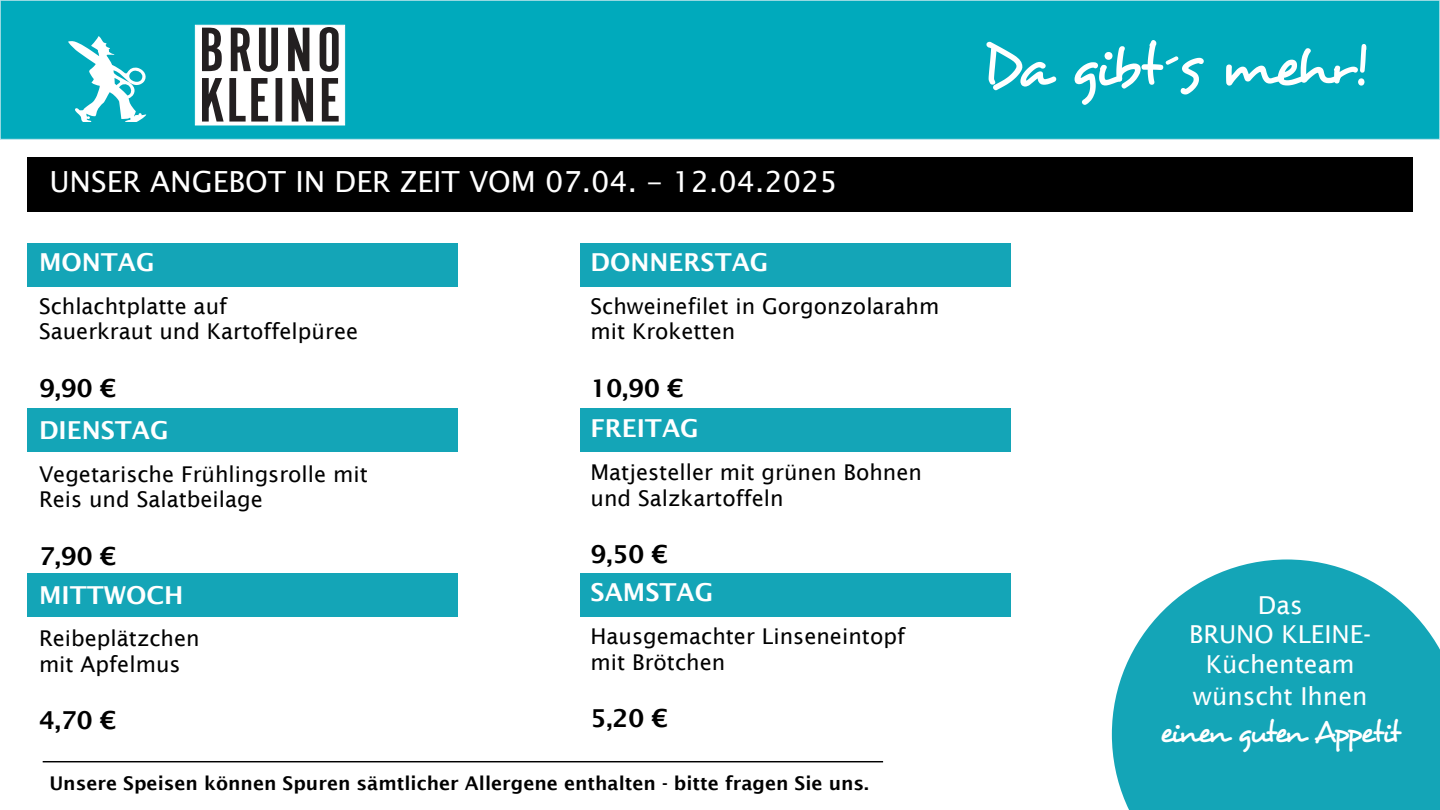
<style>
.page{position:relative;width:1440px;height:810px;background:#fff}
.page>*{position:absolute;margin:0;border:0;box-sizing:border-box;transform-origin:0 0}
.t1{font:59.25px "Desyrel";letter-spacing:-.08em;color:#fff}
.t2{font:30.6px "Desyrel";letter-spacing:-.09em;color:#fff}
.t3{font:29.1px "Lucida Sans Unicode";color:#fff}
.t4{font:600 24.75px "Lucida Sans";color:#fff}
.t5{font:24.75px/30.3px "Lucida Sans";color:#fff;text-align:center}
.t6{font:600 24.75px "Lucida Sans";color:#000}
.t7{font:21.75px "Lucida Sans";color:#000}
.t8{font:600 18.9px "Lucida Sans";color:#000}
</style>
<div class="page">
<svg style="left:1112px;top:559px;width:328px;height:251px;background:#34b1c0"></svg>
<hr style="left:43px;top:761px;width:840px;height:1px;background:#000">
<div style="left:27px;top:157px;width:1386px;height:55px;background:#000"></div>
<div style="left:27px;top:243px;width:430px;height:43px;background:#14a5b7"></div>
<div style="left:581px;top:243px;width:430px;height:43px;background:#14a5b7"></div>
<div style="left:27px;top:408px;width:430px;height:43px;background:#14a5b7"></div>
<div style="left:581px;top:408px;width:430px;height:43px;background:#14a5b7"></div>
<div style="left:27px;top:573px;width:430px;height:43px;background:#14a5b7"></div>
<div style="left:581px;top:573px;width:430px;height:43px;background:#14a5b7"></div>
<div style="left:0;top:0;width:1440px;height:139px;background:#00aabc"></div>
<div style="left:0;top:0;width:1440px;height:140px;border:1px solid #addfe7"></div>
<div style="left:195px;top:25px;width:150px;height:100px;background:#fff;border:1px solid #fff"></div>
<svg style="left:68px;top:36px;width:79px;height:86px"></svg>
<svg style="left:202px;top:78px;width:137px;height:44px"></svg>
<svg style="left:202px;top:28px;width:20px;height:43px"></svg>
<svg style="left:231px;top:28px;width:20px;height:43px"></svg>
<svg style="left:259px;top:28px;width:19px;height:44px"></svg>
<svg style="left:288px;top:28px;width:21px;height:43px"></svg>
<svg style="left:320px;top:27px;width:19px;height:45px"></svg>
<p class="t3" style="left:49px;top:159px;width:790px">UNSER ANGEBOT IN DER ZEIT VOM 07.04. - 12.04.2025</p>
<p class="t4" style="left:39px;top:248px;width:117px">MONTAG</p>
<p class="t7" style="left:39px;top:294px;width:190px">Schlachtplatte auf</p>
<p class="t7" style="left:39px;top:319px;width:321px">Sauerkraut und Kartoffelpüree</p>
<p class="t6" style="left:39px;top:374px;width:79px">9,90 €</p>
<p class="t4" style="left:39px;top:416px;width:131px">DIENSTAG</p>
<p class="t7" style="left:39px;top:461px;width:330px">Vegetarische Frühlingsrolle mit</p>
<p class="t7" style="left:39px;top:487px;width:225px">Reis und Salatbeilage</p>
<p class="t6" style="left:39px;top:542px;width:79px">7,90 €</p>
<p class="t4" style="left:39px;top:581px;width:146px">MITTWOCH</p>
<p class="t7" style="left:39px;top:626px;width:162px">Reibeplätzchen</p>
<p class="t7" style="left:39px;top:652px;width:143px">mit Apfelmus</p>
<p class="t6" style="left:39px;top:706px;width:79px">4,70 €</p>
<p class="t4" style="left:591px;top:248px;width:179px">DONNERSTAG</p>
<p class="t7" style="left:591px;top:294px;width:350px">Schweinefilet in Gorgonzolarahm</p>
<p class="t7" style="left:591px;top:319px;width:146px">mit Kroketten</p>
<p class="t6" style="left:591px;top:374px;width:95px">10,90 €</p>
<p class="t4" style="left:591px;top:414px;width:110px">FREITAG</p>
<p class="t7" style="left:591px;top:460px;width:333px">Matjesteller mit grünen Bohnen</p>
<p class="t7" style="left:591px;top:485px;width:195px">und Salzkartoffeln</p>
<p class="t6" style="left:591px;top:540px;width:79px">9,50 €</p>
<p class="t4" style="left:591px;top:578px;width:124px">SAMSTAG</p>
<p class="t7" style="left:591px;top:624px;width:316px">Hausgemachter Linseneintopf</p>
<p class="t7" style="left:591px;top:649px;width:136px">mit Brötchen</p>
<p class="t6" style="left:591px;top:704px;width:79px">5,20 €</p>
<p class="t8" style="left:49px;top:772px;width:821px">Unsere Speisen können Spuren sämtlicher Allergene enthalten - bitte fragen Sie uns.</p>
<p class="t1" style="left:982px;top:30px;width:386px">Da gibt´s mehr!</p>
<p class="t5" style="left:1189px;top:590px;width:183px">Das<br>BRUNO KLEINE-<br>Küchenteam wünscht Ihnen</p>
<h2 class="t2" style="left:1160px;top:714px;width:242px">einen guten Appetit</h2>
</div>
